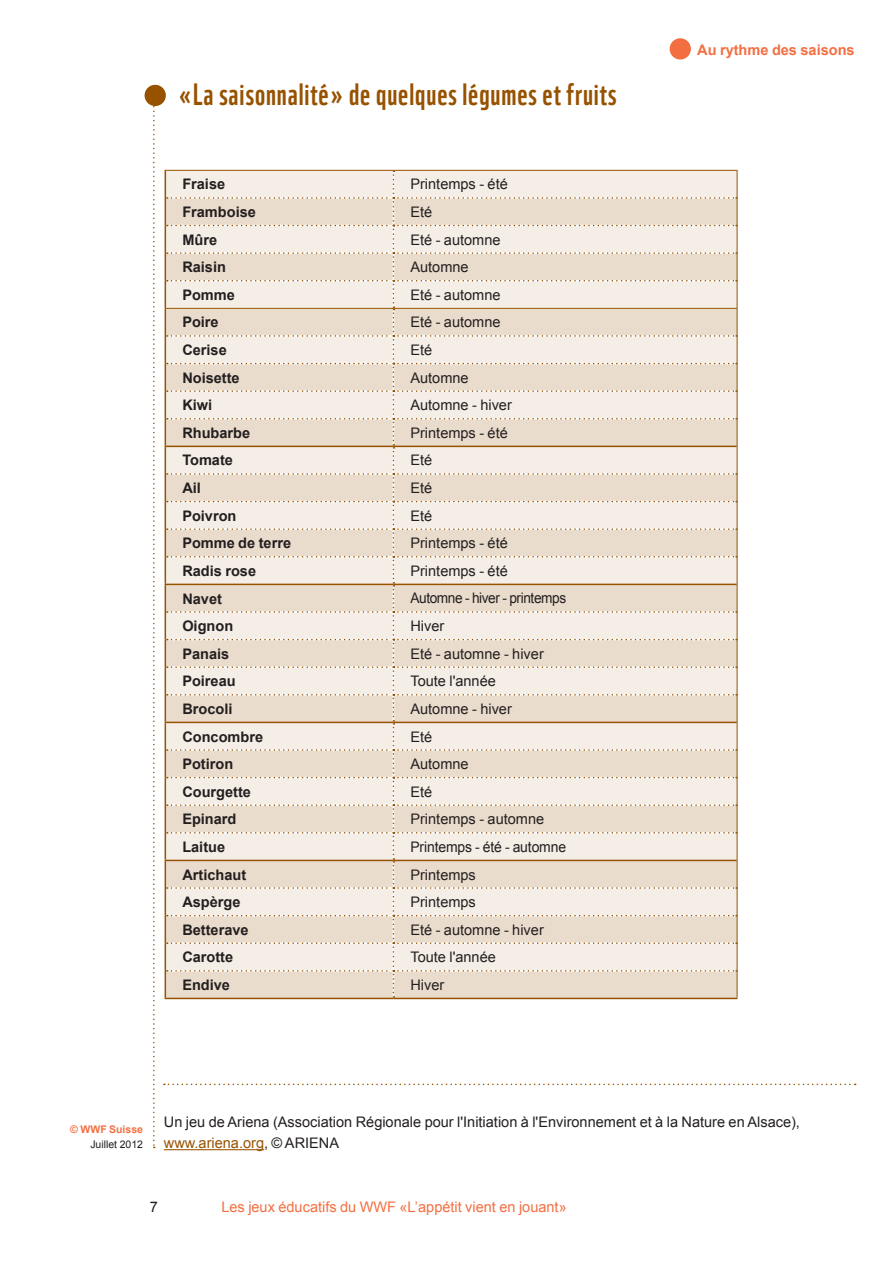
<style>
.page{position:relative;width:893px;height:1263px;background:#fff}
.page>*{position:absolute;margin:0;border:0;box-sizing:border-box;transform-origin:0 0}
.t1{font:30px "WWF";letter-spacing:.03em;color:#975200}
.t2{font:14.55px/21.3px "Arial";color:#231f20}
.t3{font:700 14.55px "Arial";color:#231f20}
.t4{font:14.55px "Arial";color:#f36f42}
.t5{font:14.55px "Arial";letter-spacing:-.03em;color:#231f20;scale:.94 1}
.t6{font:14.55px "Arial";color:#231f20;scale:.96 1}
.t7{font:700 14.55px "Arial";color:#f36f42}
.t8{font:10.5px "Arial";color:#231f20}
.t9{font:700 10.5px "Arial";color:#f36f42}
.s1{color:#975200}
</style>
<div class="page">
<svg style="left:153px;top:106px;width:2px;height:1042px"></svg>
<div style="left:145px;top:85px;width:21px;height:21px;background:#975200;border-radius:50%"></div>
<div style="left:670px;top:38px;width:21px;height:22px;background:#f36f42;border-radius:50%"></div>
<hr style="left:165px;top:170px;width:228px;height:1px;background:#975200">
<hr style="left:393px;top:170px;width:344px;height:1px;background:#975200">
<hr style="left:165px;top:998px;width:228px;height:1px;background:#975200">
<hr style="left:393px;top:998px;width:344px;height:1px;background:#975200">
<svg style="left:165px;top:171px;width:573px;height:827px;background:#eee2d5"></svg>
<hr style="left:164px;top:1149px;width:100px;height:1px;background:#975200">
<svg style="left:164px;top:1084px;width:692px;height:1px"></svg>
<h1 class="t1" style="left:179px;top:71px;width:439px">«La saisonnalité» de quelques légumes et fruits</h1>
<p class="t3" style="left:182px;top:176px;width:44px">Fraise</p>
<p class="t2" style="left:410px;top:174px;width:99px">Printemps - été</p>
<p class="t3" style="left:182px;top:204px;width:75px">Framboise</p>
<p class="t2" style="left:410px;top:201px;width:23px">Eté</p>
<p class="t3" style="left:182px;top:231px;width:36px">Mûre</p>
<p class="t2" style="left:410px;top:229px;width:92px">Eté - automne</p>
<p class="t3" style="left:182px;top:259px;width:45px">Raisin</p>
<p class="t2" style="left:410px;top:257px;width:60px">Automne</p>
<p class="t3" style="left:182px;top:287px;width:54px">Pomme</p>
<p class="t2" style="left:410px;top:284px;width:92px">Eté - automne</p>
<p class="t3" style="left:182px;top:314px;width:38px">Poire</p>
<p class="t2" style="left:410px;top:312px;width:92px">Eté - automne</p>
<p class="t3" style="left:182px;top:342px;width:46px">Cerise</p>
<p class="t2" style="left:410px;top:339px;width:23px">Eté</p>
<p class="t3" style="left:182px;top:369px;width:59px">Noisette</p>
<p class="t2" style="left:410px;top:367px;width:60px">Automne</p>
<p class="t3" style="left:182px;top:397px;width:31px">Kiwi</p>
<p class="t2" style="left:410px;top:395px;width:103px">Automne - hiver</p>
<p class="t3" style="left:182px;top:425px;width:69px">Rhubarbe</p>
<p class="t2" style="left:410px;top:422px;width:99px">Printemps - été</p>
<p class="t3" style="left:182px;top:452px;width:52px">Tomate</p>
<p class="t2" style="left:410px;top:450px;width:23px">Eté</p>
<p class="t3" style="left:182px;top:480px;width:20px">Ail</p>
<p class="t2" style="left:410px;top:477px;width:23px">Eté</p>
<p class="t3" style="left:182px;top:507px;width:56px">Poivron</p>
<p class="t2" style="left:410px;top:505px;width:23px">Eté</p>
<p class="t3" style="left:182px;top:535px;width:110px">Pomme de terre</p>
<p class="t2" style="left:410px;top:533px;width:99px">Printemps - été</p>
<p class="t3" style="left:182px;top:563px;width:75px">Radis rose</p>
<p class="t2" style="left:410px;top:560px;width:99px">Printemps - été</p>
<p class="t3" style="left:182px;top:590px;width:41px">Navet</p>
<p class="t5" style="left:410px;top:590px;width:167px">Automne - hiver - printemps</p>
<p class="t3" style="left:182px;top:618px;width:52px">Oignon</p>
<p class="t2" style="left:410px;top:615px;width:35px">Hiver</p>
<p class="t3" style="left:182px;top:645px;width:48px">Panais</p>
<p class="t2" style="left:410px;top:643px;width:135px">Eté - automne - hiver</p>
<p class="t3" style="left:182px;top:673px;width:55px">Poireau</p>
<p class="t2" style="left:410px;top:671px;width:87px">Toute l'année</p>
<p class="t3" style="left:182px;top:701px;width:52px">Brocoli</p>
<p class="t2" style="left:410px;top:698px;width:103px">Automne - hiver</p>
<p class="t3" style="left:182px;top:728px;width:82px">Concombre</p>
<p class="t2" style="left:410px;top:726px;width:23px">Eté</p>
<p class="t3" style="left:182px;top:756px;width:52px">Potiron</p>
<p class="t2" style="left:410px;top:753px;width:60px">Automne</p>
<p class="t3" style="left:182px;top:783px;width:70px">Courgette</p>
<p class="t2" style="left:410px;top:781px;width:23px">Eté</p>
<p class="t3" style="left:182px;top:811px;width:56px">Epinard</p>
<p class="t2" style="left:410px;top:809px;width:135px">Printemps - automne</p>
<p class="t3" style="left:182px;top:839px;width:44px">Laitue</p>
<p class="t6" style="left:410px;top:839px;width:164px">Printemps - été - automne</p>
<p class="t3" style="left:182px;top:866px;width:65px">Artichaut</p>
<p class="t2" style="left:410px;top:864px;width:67px">Printemps</p>
<p class="t3" style="left:182px;top:894px;width:60px">Aspèrge</p>
<p class="t2" style="left:410px;top:891px;width:67px">Printemps</p>
<p class="t3" style="left:182px;top:921px;width:68px">Betterave</p>
<p class="t2" style="left:410px;top:919px;width:135px">Eté - automne - hiver</p>
<p class="t3" style="left:182px;top:949px;width:52px">Carotte</p>
<p class="t2" style="left:410px;top:947px;width:87px">Toute l'année</p>
<p class="t3" style="left:182px;top:977px;width:49px">Endive</p>
<p class="t2" style="left:410px;top:974px;width:35px">Hiver</p>
<p class="t7" style="left:697px;top:42px;width:159px">Au rythme des saisons</p>
<p class="t9" style="left:70px;top:1124px;width:74px">© WWF Suisse</p>
<p class="t8" style="left:90px;top:1138px;width:54px">Juillet 2012</p>
<p class="t2" style="left:164px;top:1111px;width:638px">Un jeu de Ariena (Association Régionale pour l'Initiation à l'Environnement et à la Nature en Alsace), <span class="s1">www.ariena.org</span>, © ARIENA</p>
<p class="t2" style="left:150px;top:1196px;width:10px">7</p>
<p class="t4" style="left:221px;top:1199px;width:347px">Les jeux éducatifs du WWF «L’appétit vient en jouant»</p>
</div>
